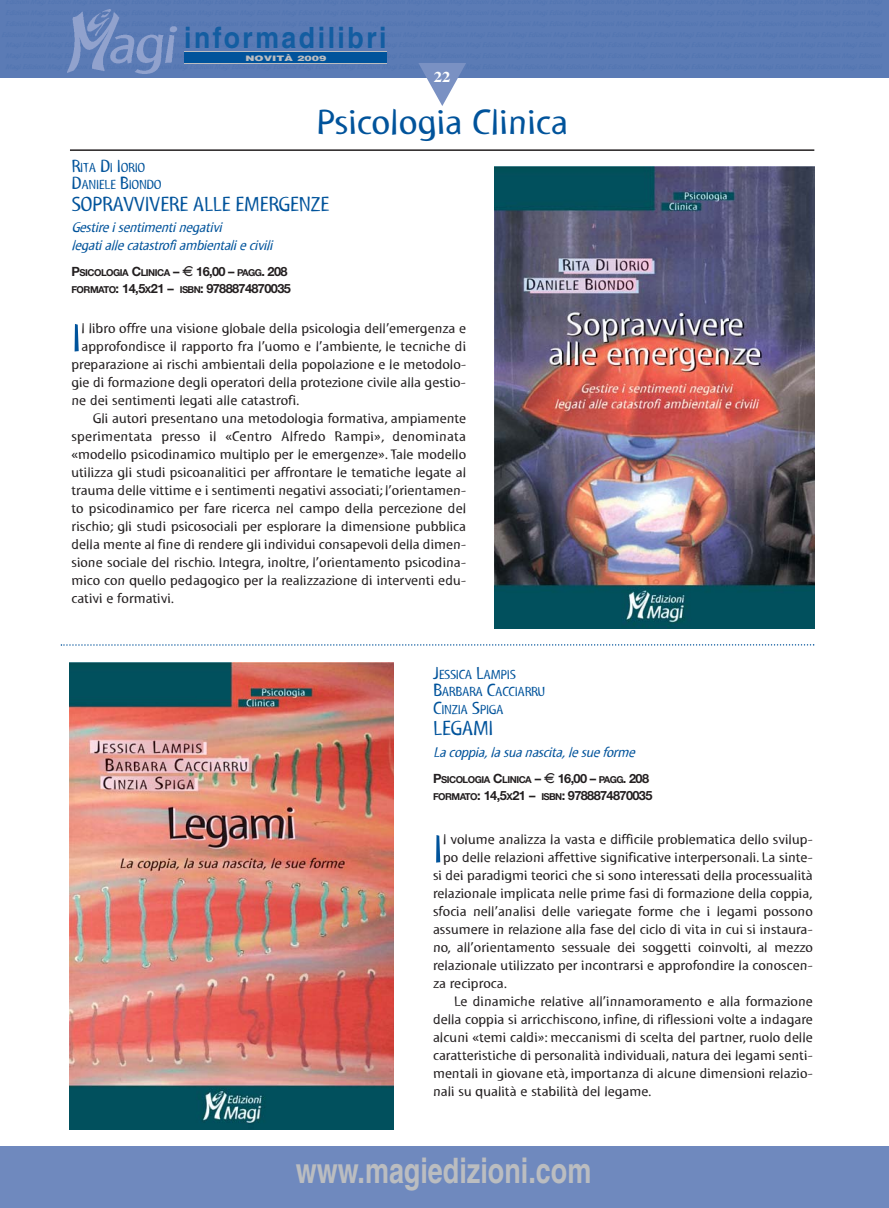
<style>
.page{position:relative;width:889px;height:1208px;background:#fff}
.page>*{position:absolute;margin:0;border:0;box-sizing:border-box;transform-origin:0 0}
.t1{font:40.05px "Myriad Tilt";color:#00539b;scale:1.3 1}
.t2{font:36px "Myriad Tilt";letter-spacing:-.005em;color:#00539b;scale:1.3 1}
.t3{font:700 35.1px "Helvetica";color:#bbbdc0;scale:.77 1}
.t4{font:700 29.4px "Helvetica";letter-spacing:.095em;color:#135da1;scale:.91 1}
.t5{font:21px "Myriad Tilt";letter-spacing:-.015em;color:#00539b;scale:1.2 1}
.t6{font:700 15px "Times";color:#fff;scale:1.1 1}
.t7{font:italic 14.55px/17.2px "Myriad Tilt";color:#00539b;scale:1.2 1}
.t8{font:14.25px "Myriad Tilt";color:#231f20;scale:1.3 1}
.t9{font:13.5px/17.2px "Myriad Tilt";letter-spacing:-.02em;color:#00539b;scale:1.2 1}
.t10{font:700 12.75px "Helvetica Neue";letter-spacing:-.05em;color:#231f20}
.t11{font:700 9.6px "Helvetica Neue";letter-spacing:-.05em;color:#231f20}
.t12{font:900 7.5px "Helvetica";color:#bbbdc0;scale:1.45 1}
.s1{font-size:18px}
.s2{font-size:12.75px}
.s3{font-family:"Euro font";font-weight:400;font-size:12.75px}
.s4{font-size:9.6px}
</style>
<div class="page">
<div style="left:0;top:0;width:888px;height:77px;background:#5b7bb5"></div>
<img style="left:68px;top:10px;width:51px;height:63px">
<img style="left:109px;top:23px;width:68px;height:50px">
<svg style="left:185px;top:52px;width:202px;height:12px"></svg>
<div style="left:185px;top:53px;width:202px;height:10px;background:#00539b"></div>
<svg style="left:418px;top:63px;width:48px;height:43px"></svg>
<div style="left:0;top:1147px;width:888px;height:61px;background:#6f89be"></div>
<hr style="left:70px;top:149px;width:744px;height:2px;background:#231f20">
<svg style="left:61px;top:644px;width:753px;height:2px"></svg>
<img style="left:495px;top:166px;width:319px;height:462px">
<img style="left:70px;top:662px;width:324px;height:467px">
<h3 class="t4" style="left:184px;top:27px;width:224px">informadilibri</h3>
<p class="t12" style="left:245px;top:55px;width:57px">NOVITÀ 2009</p>
<p class="t6" style="left:434px;top:71px;width:16px">22</p>
<h2 class="t2" style="left:316px;top:109px;width:196px">Psicologia Clinica</h2>
<p class="t9" style="left:71px;top:160px;width:77px"><span class="s1">R</span>ITA <span class="s1">D</span>I <span class="s1">I</span>ORIO<br><span class="s1">D</span>ANIELE <span class="s1">B</span>IONDO</p>
<h3 class="t5" style="left:71px;top:196px;width:216px">SOPRAVVIVERE ALLE EMERGENZE</h3>
<p class="t7" style="left:71px;top:220px;width:172px">Gestireisentimentinegativi legatiallecatastrofiambientaliecivili</p>
<p class="t11" style="left:71px;top:269px;width:218px"><span class="s2">P</span>SICOLOGIA <span class="s2">C</span>LINICA <span class="s2">–</span> <span class="s3">C</span> <span class="s2">16,00 –</span> PAGG<span class="s2">. 208</span></p>
<p class="t10" style="left:71px;top:284px;width:221px"><span class="s4">FORMATO</span>: 14,5<span class="s4">X</span>21 – <span class="s4">ISBN</span>: 9788874870035</p>
<h1 class="t1" style="left:71px;top:323px;width:9px">I</h1>
<p class="t8" style="left:82px;top:323px;width:297px">l libro offre una visione globale della psicologia dell’emergenza e</p>
<p class="t8" style="left:82px;top:341px;width:297px">approfondisce il rapporto fra l’uomo e l’ambiente, le tecniche di</p>
<p class="t8" style="left:71px;top:359px;width:305px">preparazione ai rischi ambientali della popolazione e le metodolo-</p>
<p class="t8" style="left:71px;top:377px;width:305px">gie di formazione degli operatori della protezione civile alla gestio-</p>
<p class="t8" style="left:71px;top:395px;width:177px">ne dei sentimenti legati alle catastrofi.</p>
<p class="t8" style="left:93px;top:413px;width:289px">Gli autori presentano una metodologia formativa, ampiamente</p>
<p class="t8" style="left:71px;top:431px;width:305px">sperimentata presso il «Centro Alfredo Rampi», denominata</p>
<p class="t8" style="left:71px;top:449px;width:305px">«modello psicodinamico multiplo per le emergenze».Tale modello</p>
<p class="t8" style="left:71px;top:467px;width:305px">utilizza gli studi psicoanalitici per affrontare le tematiche legate al</p>
<p class="t8" style="left:71px;top:485px;width:305px">trauma delle vittime e i sentimenti negativi associati; l’orientamen-</p>
<p class="t8" style="left:71px;top:503px;width:305px">to psicodinamico per fare ricerca nel campo della percezione del</p>
<p class="t8" style="left:71px;top:521px;width:305px">rischio; gli studi psicosociali per esplorare la dimensione pubblica</p>
<p class="t8" style="left:71px;top:539px;width:305px">della mente al fine di rendere gli individui consapevoli della dimen-</p>
<p class="t8" style="left:71px;top:557px;width:305px">sione sociale del rischio. Integra, inoltre, l’orientamento psicodina-</p>
<p class="t8" style="left:71px;top:575px;width:305px">mico con quello pedagogico per la realizzazione di interventi edu-</p>
<p class="t8" style="left:71px;top:593px;width:81px">cativi e formativi.</p>
<p class="t9" style="left:433px;top:667px;width:95px"><span class="s1">J</span>ESSICA <span class="s1">L</span>AMPIS<br><span class="s1">B</span>ARBARA <span class="s1">C</span>ACCIARRU<br><span class="s1">C</span>INZIA <span class="s1">S</span>PIGA</p>
<h3 class="t5" style="left:433px;top:720px;width:52px">LEGAMI</h3>
<p class="t7" style="left:433px;top:744px;width:172px">Lacoppia,lasuanascita,lesueforme</p>
<p class="t11" style="left:433px;top:776px;width:218px"><span class="s2">P</span>SICOLOGIA <span class="s2">C</span>LINICA <span class="s2">–</span> <span class="s3">C</span> <span class="s2">16,00 –</span> PAGG<span class="s2">. 208</span></p>
<p class="t10" style="left:433px;top:791px;width:221px"><span class="s4">FORMATO</span>: 14,5<span class="s4">X</span>21 – <span class="s4">ISBN</span>: 9788874870035</p>
<h1 class="t1" style="left:433px;top:834px;width:9px">I</h1>
<p class="t8" style="left:443px;top:834px;width:286px">l volume analizza la vasta e difficile problematica dello svilup-</p>
<p class="t8" style="left:443px;top:852px;width:286px">po delle relazioni affettive significative interpersonali. La sinte-</p>
<p class="t8" style="left:433px;top:870px;width:294px">si dei paradigmi teorici che si sono interessati della processualità</p>
<p class="t8" style="left:433px;top:888px;width:294px">relazionale implicata nelle prime fasi di formazione della coppia,</p>
<p class="t8" style="left:433px;top:906px;width:294px">sfocia nell’analisi delle variegate forme che i legami possono</p>
<p class="t8" style="left:433px;top:924px;width:294px">assumere in relazione alla fase del ciclo di vita in cui si instaura-</p>
<p class="t8" style="left:433px;top:942px;width:294px">no, all’orientamento sessuale dei soggetti coinvolti, al mezzo</p>
<p class="t8" style="left:433px;top:960px;width:294px">relazionale utilizzato per incontrarsi e approfondire la conoscen-</p>
<p class="t8" style="left:433px;top:978px;width:59px">za reciproca.</p>
<p class="t8" style="left:454px;top:996px;width:277px">Le dinamiche relative all’innamoramento e alla formazione</p>
<p class="t8" style="left:433px;top:1014px;width:294px">della coppia si arricchiscono, infine, di riflessioni volte a indagare</p>
<p class="t8" style="left:433px;top:1032px;width:294px">alcuni «temi caldi»: meccanismi di scelta del partner, ruolo delle</p>
<p class="t8" style="left:433px;top:1050px;width:294px">caratteristiche di personalità individuali, natura dei legami senti-</p>
<p class="t8" style="left:433px;top:1068px;width:294px">mentali in giovane età, importanza di alcune dimensioni relazio-</p>
<p class="t8" style="left:433px;top:1086px;width:170px">nali su qualità e stabilità del legame.</p>
<h3 class="t3" style="left:296px;top:1157px;width:385px">www.magiedizioni.com</h3>
</div>
